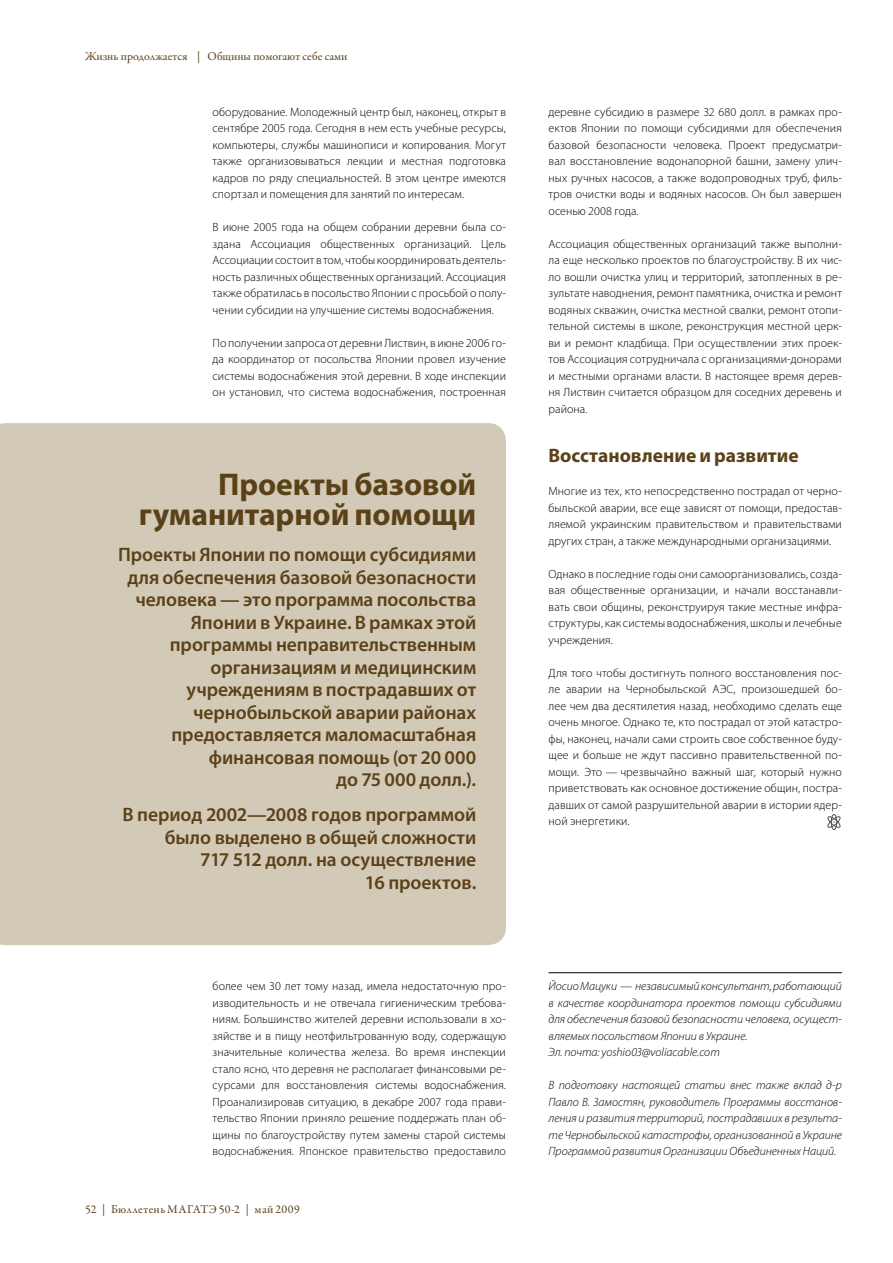
<style>
.page{position:relative;width:893px;height:1263px;background:#fff}
.page>*{position:absolute;margin:0;border:0;box-sizing:border-box;transform-origin:0 0}
.t1{font:700 31.5px/30px "Myriad Pro";letter-spacing:-.005em;color:#5b4118;text-align:right}
.t2{font:600 19.5px/22.5px "Myriad Pro";letter-spacing:-.005em;color:#5b4118;text-align:right}
.t3{font:700 19.5px "Myriad Pro";color:#5b4118}
.t4{font:300 12px/16.5px "Myriad Pro";letter-spacing:.005em;color:#000;text-align:justify}
.t5{font:italic 300 12px/16.5px "Myriad Pro";letter-spacing:-.005em;color:#000}
.t6{font:12px "Garamond Premr Pro";letter-spacing:.005em;color:#5b4118}
.t7{font:12px "Garamond Premr Pro";letter-spacing:.025em;color:#5b4118}
</style>
<div class="page">
<hr style="left:549px;top:972px;width:293px;height:1px;background:#000">
<div style="left:0;top:423px;width:506px;height:522px;background:#d3c9b7"></div>
<div style="left:831px;top:814px;width:6px;height:16px;border:1px solid #57514d;border-radius:50%"></div>
<svg style="left:827px;top:815px;width:14px;height:14px"></svg>
<p class="t6" style="left:85px;top:49px;width:264px">Жизнь продолжается | Общины помогают себе сами</p>
<p class="t4" style="left:213px;top:103px;width:295px">оборудование. Молодежный центр был, наконец, открыт в сентябре 2005 года. Сегодня в нем есть учебные ресурсы, компьютеры, службы машинописи и копирования. Могут также организовываться лекции и местная подготовка кадров по ряду специальностей. В этом центре имеются спортзал и помещения для занятий по интересам.</p>
<p class="t4" style="left:213px;top:219px;width:295px">В июне 2005 года на общем собрании деревни была со&shy;здана Ассоциация общественных организаций. Цель Ассоциации состоит в том, чтобы координировать деятель&shy;ность различных общественных организаций. Ассоциация также обратилась в посольство Японии с просьбой о полу&shy;чении субсидии на улучшение системы водоснабжения.</p>
<p class="t4" style="left:213px;top:334px;width:295px">По получении запроса от деревни Листвин, в июне 2006 го&shy;да координатор от посольства Японии провел изучение системы водоснабжения этой деревни. В ходе инспекции он установил, что система водоснабжения, построенная</p>
<h1 class="t1" style="left:139px;top:468px;width:339px">Проекты базовой гуманитарной помощи</h1>
<p class="t2" style="left:118px;top:543px;width:360px">Проекты Японии по помощи субсидиями для обеспечения базовой безопасности человека — это программа посольства<br>Японии в Украине. В рамках этой программы неправительственным организациям и медицинским учреждениям в пострадавших от чернобыльской аварии районах предоставляется маломасштабная финансовая помощь (от 20 000<br>до 75 000 долл.).</p>
<h2 class="t2" style="left:122px;top:803px;width:355px">В период 2002—2008 годов программой было выделено в общей сложности<br>717 512 долл. на осуществление<br>16 проектов.</h2>
<p class="t4" style="left:213px;top:978px;width:295px">более чем 30 лет тому назад, имела недостаточную про&shy;изводительность и не отвечала гигиеническим требова&shy;ниям. Большинство жителей деревни использовали в хо&shy;зяйстве и в пищу неотфильтрованную воду, содержащую значительные количества железа. Во время инспекции стало ясно, что деревня не располагает финансовыми ре&shy;сурсами для восстановления системы водоснабжения.<br>Проанализировав ситуацию, в декабре 2007 года прави&shy;тельство Японии приняло решение поддержать план об&shy;щины по благоустройству путем замены старой системы водоснабжения. Японское правительство предоставило</p>
<p class="t7" style="left:85px;top:1201px;width:216px">52 | Бюллетень МАГАТЭ 50-2 | май 2009</p>
<p class="t4" style="left:549px;top:103px;width:295px">деревне субсидию в размере 32 680 долл. в рамках про&shy;ектов Японии по помощи субсидиями для обеспечения базовой безопасности человека. Проект предусматри&shy;вал восстановление водонапорной башни, замену улич&shy;ных ручных насосов, а также водопроводных труб, филь&shy;тров очистки воды и водяных насосов. Он был завершен осенью 2008 года.</p>
<p class="t4" style="left:548px;top:235px;width:295px">Ассоциация общественных организаций также выполни&shy;ла еще несколько проектов по благоустройству. В их чис&shy;ло вошли очистка улиц и территорий, затопленных в ре&shy;зультате наводнения, ремонт памятника, очистка и ремонт водяных скважин, очистка местной свалки, ремонт отопи&shy;тельной системы в школе, реконструкция местной церк&shy;ви и ремонт кладбища. При осуществлении этих проек&shy;тов Ассоциация сотрудничала с организациями-донорами и местными органами власти. В настоящее время дерев&shy;ня Листвин считается образцом для соседних деревень и района.</p>
<h2 class="t3" style="left:549px;top:443px;width:252px">Восстановление и развитие</h2>
<p class="t4" style="left:549px;top:483px;width:295px">Многие из тех, кто непосредственно пострадал от черно&shy;быльской аварии, все еще зависят от помощи, предостав&shy;ляемой украинским правительством и правительствами других стран, а также международными организациями.</p>
<p class="t4" style="left:549px;top:565px;width:295px">Однако в последние годы они самоорганизовались, созда&shy;вая общественные организации, и начали восстанавли&shy;вать свои общины, реконструируя такие местные инфра&shy;структуры, как системы водоснабжения, школы и лечебные учреждения.</p>
<p class="t4" style="left:549px;top:664px;width:295px">Для того чтобы достигнуть полного восстановления пос&shy;ле аварии на Чернобыльской АЭС, произошедшей бо&shy;лее чем два десятилетия назад, необходимо сделать еще очень многое. Однако те, кто пострадал от этой катастро&shy;фы, наконец, начали сами строить свое собственное буду&shy;щее и больше не ждут пассивно правительственной по&shy;мощи. Это — чрезвычайно важный шаг, который нужно приветствовать как основное достижение общин, постра&shy;давших от самой разрушительной аварии в истории ядер&shy;ной энергетики.</p>
<p class="t5" style="left:549px;top:978px;width:295px">Йосио Мацуки — независимый консультант, работающий в качестве координатора проектов помощи субсидиями для обеспечения базовой безопасности человека, осущест&shy;вляемых посольством Японии в Украине.<br>Эл. почта: yoshio03@voliacable.com</p>
<p class="t5" style="left:549px;top:1077px;width:295px;text-align:justify">В подготовку настоящей статьи внес также вклад д-р Павло В. Замостян, руководитель Программы восстанов&shy;ления и развития территорий, пострадавших в результа&shy;те Чернобыльской катастрофы, организованной в Украине Программой развития Организации Объединенных Наций.</p>
</div>
